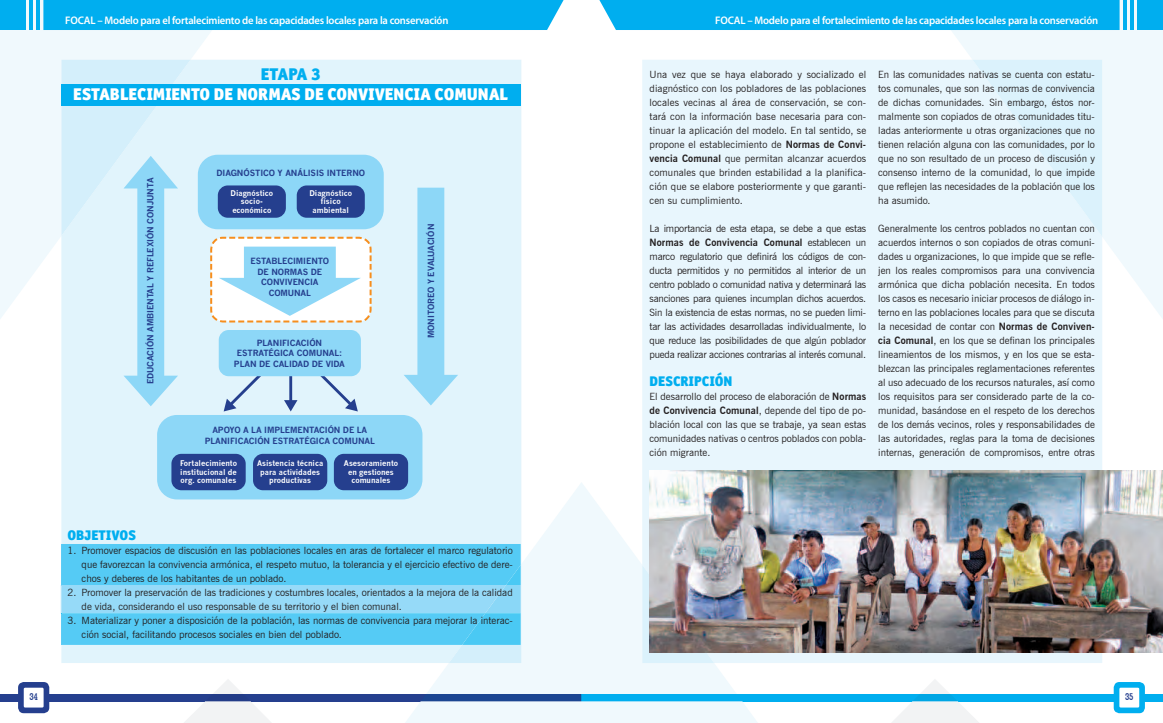
<style>
.page{position:relative;width:1163px;height:723px;background:#fff}
.page>*{position:absolute;margin:0;border:0;box-sizing:border-box;transform-origin:0 0}
.t1{font:900 17px "Officina San ITC";color:#fff}
.t2{font:900 17px "Officina San ITC";letter-spacing:-.025em;color:#00aeef}
.t3{font:900 14px "Officina San ITC";color:#00aeef}
.t4{font:600 11px "Myriad Pro";letter-spacing:-.02em;color:#fff}
.t5{font:10px/14px "News Gothic BT";color:#231f20;text-align:justify}
.t6{font:700 9.6px "Geometric Slab 703 BT";color:#253f8e;scale:.83 1}
.t7{font:700 8.4px/10.5px "News Gothic";letter-spacing:-.01em;color:#253f8e;text-align:center}
.t8{font:700 7.7px/8.4px "News Gothic";color:#fff;text-align:center}
.s1{font-weight:700}
</style>
<div class="page">
<div style="left:0;top:694px;width:581px;height:7px;background:#253f8e"></div>
<div style="left:581px;top:694px;width:581px;height:7px;background:#00aeef"></div>
<div style="left:18px;top:682px;width:31px;height:31px;background:#253f8e;border-radius:6px"></div>
<svg style="left:1113px;top:682px;width:31px;height:31px"></svg>
<div style="left:24px;top:688px;width:20px;height:19px;background:#fff"></div>
<div style="left:1119px;top:688px;width:19px;height:19px;background:#fff"></div>
<svg style="left:951px;top:0;width:211px;height:320px;fill:#f0f9fd"></svg>
<svg style="left:0;top:0;width:212px;height:319px;fill:#f0f9fd"></svg>
<svg style="left:890px;top:680px;width:89px;height:43px"></svg>
<svg style="left:183px;top:680px;width:89px;height:43px"></svg>
<div style="left:0;top:0;width:26px;height:30px;background:#00aeef"></div>
<div style="left:1136px;top:0;width:26px;height:30px;background:#00aeef"></div>
<hr style="left:29px;top:0;width:4px;height:30px;background:#00aeef">
<svg style="left:1129px;top:0;width:4px;height:30px"></svg>
<hr style="left:36px;top:0;width:4px;height:30px;background:#00aeef">
<svg style="left:1122px;top:0;width:4px;height:30px"></svg>
<div style="left:43px;top:0;width:521px;height:30px;background:#00aeef"></div>
<div style="left:599px;top:0;width:520px;height:30px;background:#00aeef"></div>
<svg style="left:405px;top:482px;width:353px;height:241px;fill:#f0f9fd"></svg>
<svg style="left:421px;top:694px;width:321px;height:7px"></svg>
<div style="left:642px;top:60px;width:459px;height:603px;background:#e8f6fd"></div>
<svg style="left:972px;top:60px;width:129px;height:177px;background:#e1f4fc"></svg>
<svg style="left:642px;top:565px;width:72px;height:98px"></svg>
<img style="left:649px;top:470px;width:513px;height:182px">
<div style="left:61px;top:60px;width:460px;height:484px;background:#e1f4fc"></div>
<svg style="left:61px;top:544px;width:460px;height:119px;background:#79d4f6"></svg>
<div style="left:61px;top:84px;width:460px;height:22px;background:#00aeef"></div>
<svg style="left:223px;top:374px;width:135px;height:37px;background:#cbdfef"></svg>
<div style="left:198px;top:155px;width:185px;height:74px;background:#8dd7f7;border-radius:20px"></div>
<svg style="left:61px;top:60px;width:129px;height:346px;background:#c3eafa"></svg>
<svg style="left:403px;top:188px;width:55px;height:217px;background:#b7e5f9"></svg>
<svg style="left:210px;top:237px;width:161px;height:85px"></svg>
<div style="left:218px;top:185px;width:68px;height:33px;background:#253f8e;border-radius:10px"></div>
<div style="left:297px;top:185px;width:68px;height:33px;background:#253f8e;border-radius:10px"></div>
<div style="left:219px;top:330px;width:142px;height:46px;background:#8dd7f7;border-radius:10px"></div>
<div style="left:157px;top:415px;width:265px;height:84px;background:#8dd7f7;border-radius:20px"></div>
<div style="left:171px;top:454px;width:75px;height:36px;background:#253f8e;border-radius:10px"></div>
<div style="left:253px;top:454px;width:74px;height:36px;background:#253f8e;border-radius:10px"></div>
<div style="left:334px;top:454px;width:74px;height:36px;background:#253f8e;border-radius:10px"></div>
<p class="t4" style="left:65px;top:13px;width:384px">FOCAL – Modelo para el fortalecimiento de las capacidades locales para la conservación</p>
<p class="t4" style="left:715px;top:13px;width:384px">FOCAL – Modelo para el fortalecimiento de las capacidades locales para la conservación</p>
<h1 class="t2" style="left:261px;top:63px;width:61px">ETAPA 3</h1>
<h1 class="t1" style="left:73px;top:83px;width:436px">ESTABLECIMIENTO DE NORMAS DE CONVIVENCIA COMUNAL</h1>
<p class="t7" style="left:145px;top:384px;width:208px;rotate:-90deg">EDUCACIÓN AMBIENTAL Y REFLEXIÓN CONJUNTA</p>
<p class="t7" style="left:216px;top:168px;width:150px">DIAGNÓSTICO Y ANÁLISIS INTERNO</p>
<p class="t8" style="left:230px;top:189px;width:44px">Diagnóstico socio&shy;económico</p>
<p class="t8" style="left:309px;top:189px;width:44px">Diagnóstico físico ambiental</p>
<p class="t7" style="left:250px;top:256px;width:80px">ESTABLECIMIENTO<br>DE NORMAS DE<br>CONVIVENCIA<br>COMUNAL</p>
<p class="t7" style="left:234px;top:337px;width:112px">PLANIFICACIÓN<br>ESTRATÉGICA COMUNAL:<br>PLAN DE CALIDAD DE VIDA</p>
<p class="t7" style="left:205px;top:424px;width:172px">APOYO A LA IMPLEMENTACIÓN DE LA<br>PLANIFICACIÓN ESTRATÉGICA COMUNAL</p>
<p class="t8" style="left:180px;top:459px;width:58px;text-align:justify">Fortalecimiento institucional de org. comunales</p>
<p class="t8" style="left:257px;top:459px;width:68px">Asistencia técnica para actividades productivas</p>
<p class="t8" style="left:344px;top:459px;width:56px">Asesoramiento en gestiones comunales</p>
<p class="t7" style="left:425px;top:338px;width:116px;rotate:-90deg">MONITOREO Y EVALUACIÓN</p>
<h2 class="t3" style="left:67px;top:526px;width:70px">OBJETIVOS</h2>
<p class="t5" style="left:82px;top:543px;width:432px;text-indent:-14px">1. Promover espacios de discusión en las poblaciones locales en aras de fortalecer el marco regulatorio que favorezcan la convivencia armónica, el respeto mutuo, la tolerancia y el ejercicio efectivo de dere&shy;chos y deberes de los habitantes de un poblado.</p>
<p class="t5" style="left:82px;top:585px;width:432px;text-indent:-14px">2. Promover la preservación de las tradiciones y costumbres locales, orientados a la mejora de la calidad de vida, considerando el uso responsable de su territorio y el bien comunal.</p>
<p class="t5" style="left:82px;top:613px;width:432px;text-indent:-14px">3. Materializar y poner a disposición de la población, las normas de convivencia para mejorar la interac&shy;ción social, facilitando procesos sociales en bien del poblado.</p>
<p class="t5" style="left:649px;top:67px;width:218px">Una vez que se haya elaborado y socializado el diagnóstico con los pobladores de las poblaciones locales vecinas al área de conservación, se con&shy;tará con la información base necesaria para con&shy;tinuar la aplicación del modelo. En tal sentido, se propone el establecimiento de <span class="s1">Normas de Convi&shy;vencia Comunal</span> que permitan alcanzar acuerdos comunales que brinden estabilidad a la planifica&shy;ción que se elabore posteriormente y que garanti&shy;cen su cumplimiento.</p>
<p class="t5" style="left:649px;top:221px;width:218px">La importancia de esta etapa, se debe a que estas <span class="s1">Normas de Convivencia Comunal</span> establecen un marco regulatorio que definirá los códigos de con&shy;ducta permitidos y no permitidos al interior de un centro poblado o comunidad nativa y determinará las sanciones para quienes incumplan dichos acuerdos.<br>Sin la existencia de estas normas, no se pueden limi&shy;tar las actividades desarrolladas individualmente, lo que reduce las posibilidades de que algún poblador pueda realizar acciones contrarias al interés comunal.</p>
<h2 class="t3" style="left:649px;top:372px;width:84px">DESCRIPCIÓN</h2>
<p class="t5" style="left:649px;top:389px;width:218px">El desarrollo del proceso de elaboración de <span class="s1">Normas de Convivencia Comunal</span>, depende del tipo de po&shy;blación local con las que se trabaje, ya sean estas comunidades nativas o centros poblados con pobla&shy;ción migrante.</p>
<p class="t5" style="left:878px;top:67px;width:218px">En las comunidades nativas se cuenta con estatu&shy;tos comunales, que son las normas de convivencia de dichas comunidades. Sin embargo, éstos nor&shy;malmente son copiados de otras comunidades titu&shy;ladas anteriormente u otras organizaciones que no tienen relación alguna con las comunidades, por lo que no son resultado de un proceso de discusión y consenso interno de la comunidad, lo que impide que reflejen las necesidades de la población que los ha asumido.</p>
<p class="t5" style="left:878px;top:221px;width:218px">Generalmente los centros poblados no cuentan con acuerdos internos o son copiados de otras comuni&shy;dades u organizaciones, lo que impide que se refle&shy;jen los reales compromisos para una convivencia armónica que dicha población necesita. En todos los casos es necesario iniciar procesos de diálogo in&shy;terno en las poblaciones locales para que se discuta la necesidad de contar con <span class="s1">Normas de Conviven&shy;cia Comunal</span>, en los que se definan los principales lineamientos de los mismos, y en los que se esta&shy;blezcan las principales reglamentaciones referentes al uso adecuado de los recursos naturales, así como los requisitos para ser considerado parte de la co&shy;munidad, basándose en el respeto de los derechos de los demás vecinos, roles y responsabilidades de las autoridades, reglas para la toma de decisiones internas, generación de compromisos, entre otras</p>
<p class="t6" style="left:29px;top:691px;width:12px">34</p>
<p class="t6" style="left:1124px;top:691px;width:12px">35</p>
</div>
